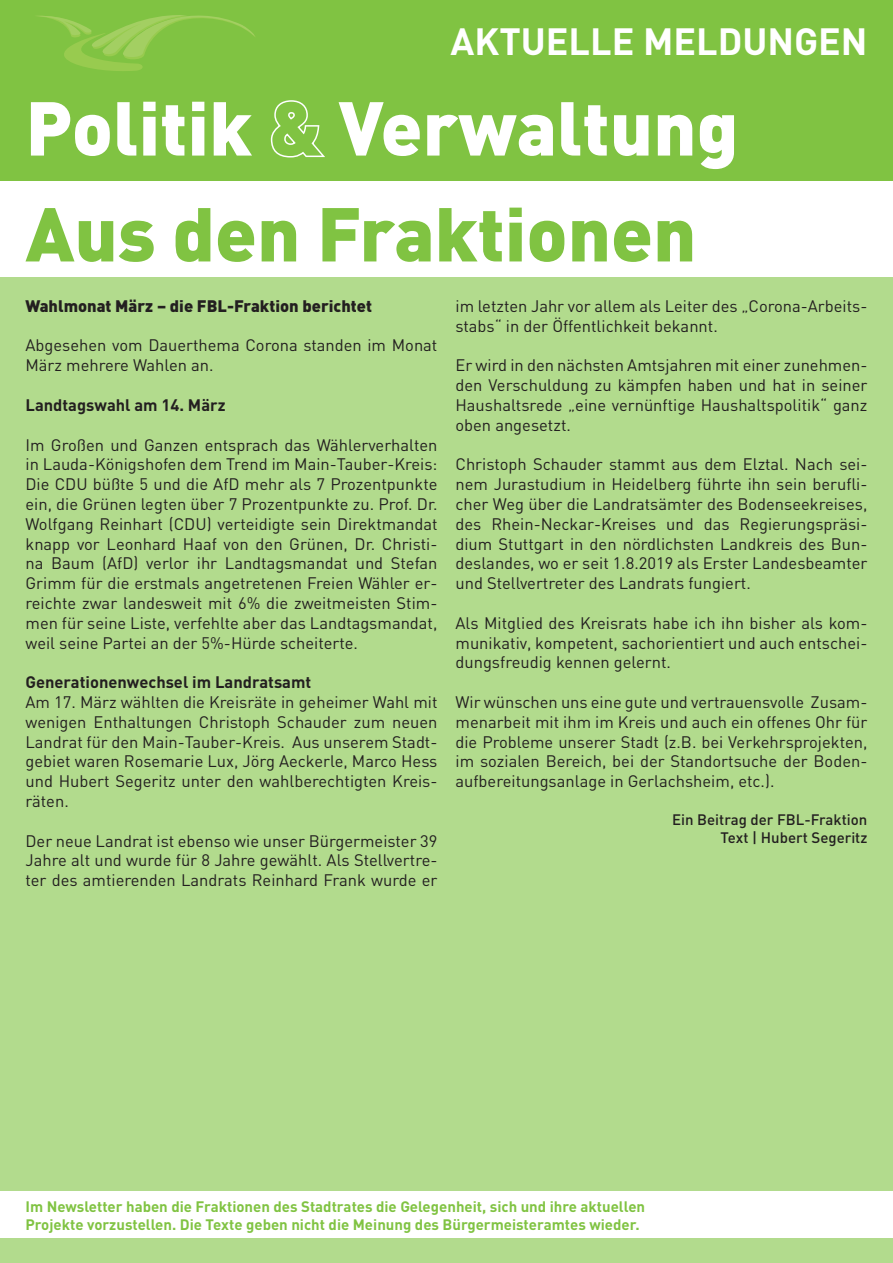
<style>
.page{position:relative;width:893px;height:1263px;background:#fff}
.page>*{position:absolute;margin:0;border:0;box-sizing:border-box;transform-origin:0 0}
.t1{font:900 75px "DIN Pro";color:#fff}
.t2{font:900 75px "DIN Pro";color:#80c342}
.t3{font:700 37.5px "DIN Pro";color:#fff}
.t4{font:16.5px/19.8px "DIN Pro";color:#231f20;text-align:justify}
.t5{font:700 16.5px "DIN Pro";color:#231f20}
.t6{font:900 16.5px "DIN Pro";color:#231f20}
.t7{font:700 15px/18px "DIN Pro";color:#80c342}
.t8{font:500 15px/18px "DIN Pro";color:#231f20;text-align:right}
.s1{color:#80c342}
</style>
<div class="page">
<div style="left:0;top:278px;width:893px;height:985px;background:#b2db8d"></div>
<div style="left:0;top:1191px;width:893px;height:46px;background:#fff"></div>
<div style="left:0;top:0;width:893px;height:180px;background:#80c342"></div>
<svg style="left:270px;top:100px;width:55px;height:58px"></svg>
<svg style="left:38px;top:15px;width:217px;height:56px"></svg>
<h2 class="t3" style="left:451px;top:15px;width:418px">AKTUELLE MELDUNGEN</h2>
<h1 class="t1" style="left:26px;top:77px;width:715px">Politik <span class="s1">&amp;</span> Verwaltung</h1>
<h1 class="t2" style="left:26px;top:183px;width:672px">Aus den Fraktionen</h1>
<p class="t6" style="left:26px;top:295px;width:348px">Wahlmonat März – die FBL-Fraktion berichtet</p>
<p class="t4" style="left:26px;top:335px;width:413px">Abgesehen vom Dauerthema Corona standen im Monat<br>März mehrere Wahlen an.</p>
<p class="t5" style="left:26px;top:394px;width:202px">Landtagswahl am 14. März</p>
<p class="t4" style="left:26px;top:434px;width:413px">Im Großen und Ganzen entsprach das Wählerverhalten in Lauda-Königshofen dem Trend im Main-Tauber-Kreis:<br>Die CDU büßte 5 und die AfD mehr als 7 Prozentpunkte ein, die Grünen legten über 7 Prozentpunkte zu. Prof. Dr.<br>Wolfgang Reinhart (CDU) verteidigte sein Direktmandat knapp vor Leonhard Haaf von den Grünen, Dr. Christi&shy;na Baum (AfD) verlor ihr Landtagsmandat und Stefan Grimm für die erstmals angetretenen Freien Wähler er&shy;reichte zwar landesweit mit 6% die zweitmeisten Stim&shy;men für seine Liste, verfehlte aber das Landtagsmandat, weil seine Partei an der 5%-Hürde scheiterte.</p>
<p class="t5" style="left:26px;top:671px;width:287px">Generationenwechsel im Landratsamt</p>
<p class="t4" style="left:26px;top:691px;width:413px">Am 17. März wählten die Kreisräte in geheimer Wahl mit wenigen Enthaltungen Christoph Schauder zum neuen Landrat für den Main-Tauber-Kreis. Aus unserem Stadt&shy;gebiet waren Rosemarie Lux, Jörg Aeckerle, Marco Hess und Hubert Segeritz unter den wahlberechtigten Kreis&shy;räten.</p>
<p class="t4" style="left:26px;top:830px;width:413px">Der neue Landrat ist ebenso wie unser Bürgermeister 39<br>Jahre alt und wurde für 8 Jahre gewählt. Als Stellvertre&shy;ter des amtierenden Landrats Reinhard Frank wurde er</p>
<p class="t4" style="left:455px;top:295px;width:413px">im letzten Jahr vor allem als Leiter des „Corona-Arbeits&shy;stabs“ in der Öffentlichkeit bekannt.</p>
<p class="t4" style="left:455px;top:355px;width:413px">Er wird in den nächsten Amtsjahren mit einer zunehmen&shy;den Verschuldung zu kämpfen haben und hat in seiner Haushaltsrede „eine vernünftige Haushaltspolitik“ ganz oben angesetzt.</p>
<p class="t4" style="left:455px;top:454px;width:413px">Christoph Schauder stammt aus dem Elztal. Nach sei&shy;nem Jurastudium in Heidelberg führte ihn sein berufli&shy;cher Weg über die Landratsämter des Bodenseekreises, des Rhein-Neckar-Kreises und das Regierungspräsi&shy;dium Stuttgart in den nördlichsten Landkreis des Bun&shy;deslandes, wo er seit 1.8.2019 als Erster Landesbeamter und Stellvertreter des Landrats fungiert.</p>
<p class="t4" style="left:455px;top:612px;width:413px">Als Mitglied des Kreisrats habe ich ihn bisher als kom&shy;munikativ, kompetent, sachorientiert und auch entschei&shy;dungsfreudig kennen gelernt.</p>
<p class="t4" style="left:455px;top:691px;width:413px">Wir wünschen uns eine gute und vertrauensvolle Zusam&shy;menarbeit mit ihm im Kreis und auch ein offenes Ohr für die Probleme unserer Stadt (z.B. bei Verkehrsprojekten, im sozialen Bereich, bei der Standortsuche der Boden&shy;aufbereitungsanlage in Gerlachsheim, etc.).</p>
<p class="t8" style="left:672px;top:810px;width:197px">Ein Beitrag der FBL-Fraktion<br>Text | Hubert Segeritz</p>
<p class="t7" style="left:26px;top:1197px;width:621px">Im Newsletter haben die Fraktionen des Stadtrates die Gelegenheit, sich und ihre aktuellen<br>Projekte vorzustellen. Die Texte geben nicht die Meinung des Bürgermeisteramtes wieder.</p>
</div>
